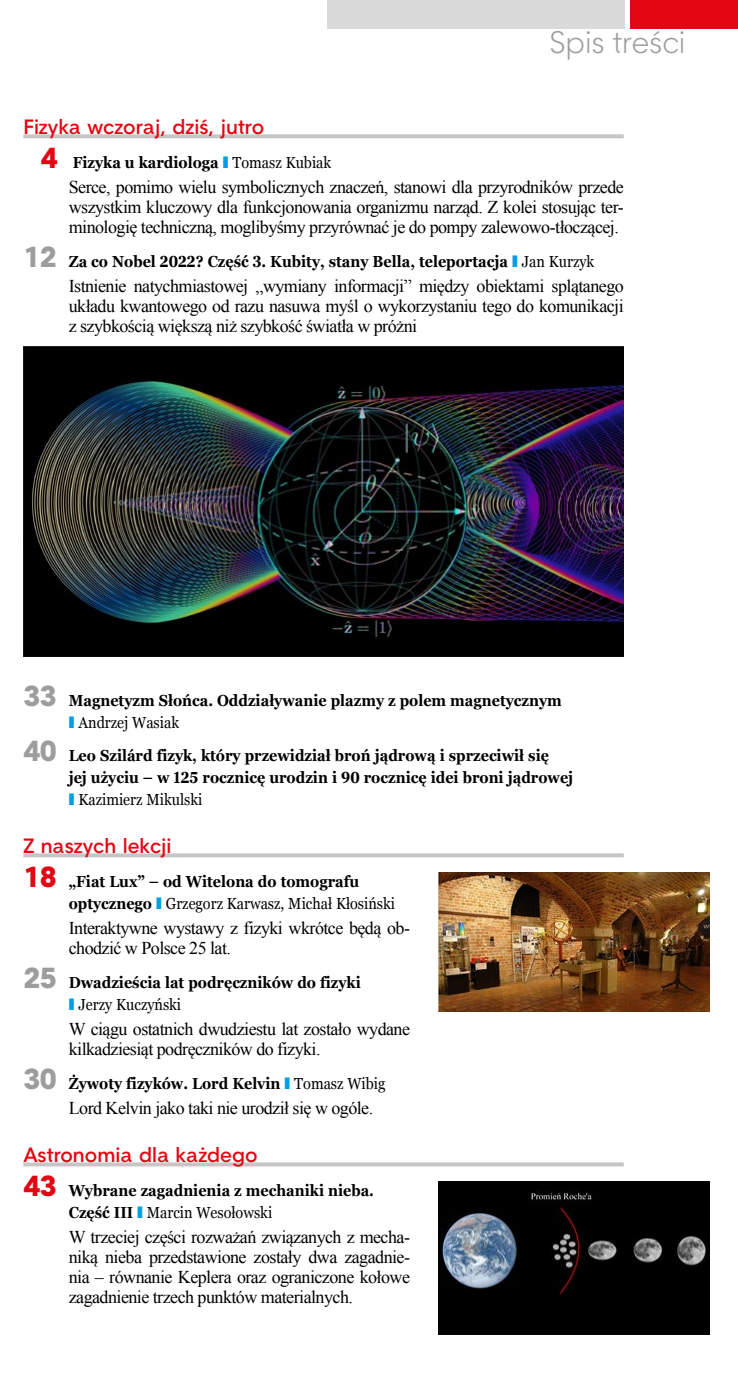
<style>
.page{position:relative;width:738px;height:1389px;background:#fff}
.page>*{position:absolute;margin:0;border:0;box-sizing:border-box;transform-origin:0 0}
.txt{font:30px "Straight EFN";color:#9d9d9c}
.TOC_dzial{font:700 20px "Straight EFN";color:#e30613}
.TOC_opis{font:18px/20px "Times New Roman";letter-spacing:-.03em;color:#000;text-align:justify}
.spis_tyt{font:700 16px/22px "Georgia";color:#000;scale:.9 1}
.spis_tyt-2{font:16px "Georgia";color:#000;scale:.9 1}
.s1{font-family:"Straight EFN Heavy";font-weight:400;font-size:28px;color:#e30613}
.s2{font-weight:400}
.s3{font-family:"Straight EFN Heavy";font-weight:400;font-size:28px;color:#9d9d9c}
</style>
<div class="page">
<svg style="left:23px;top:134px;width:600px;height:4px;background:#cacaca"></svg>
<svg style="left:23px;top:853px;width:600px;height:4px;background:#cbcbcb"></svg>
<svg style="left:23px;top:1162px;width:600px;height:4px;background:#ccc"></svg>
<img style="left:23px;top:346px;width:600px;height:310px">
<img style="left:438px;top:872px;width:271px;height:140px">
<img style="left:438px;top:1181px;width:271px;height:153px">
<div style="left:327px;top:0;width:297px;height:28px;background:#dadada"></div>
<div style="left:629px;top:0;width:108px;height:28px;background:#e30613"></div>
<p class="txt" style="left:549px;top:25px;width:137px">Spis treści</p>
<p class="TOC_dzial" style="left:23px;top:115px;width:242px">Fizyka wczoraj, dziś, jutro</p>
<p class="spis_tyt" style="left:41px;top:151px;width:324px"><span class="s1">4</span> Fizyka u kardiologa <span class="s2">Tomasz Kubiak</span></p>
<p class="TOC_opis" style="left:69px;top:177px;width:556px">Serce, pomimo wielu symbolicznych znaczeń, stanowi dla przyrodników przede wszystkim kluczowy dla funkcjonowania organizmu narząd. Z kolei stosując ter&shy;minologię techniczną, moglibyśmy przyrównać je do pompy zalewowo-tłoczącej.</p>
<p class="spis_tyt" style="left:23px;top:250px;width:635px"><span class="s3">12</span> Za co Nobel 2022? Część 3. Kubity, stany Bella, teleportacja <span class="s2">Jan Kurzyk</span></p>
<p class="TOC_opis" style="left:69px;top:276px;width:556px">Istnienie natychmiastowej „wymiany informacji” między obiektami splątanego układu kwantowego od razu nasuwa myśl o wykorzystaniu tego do komunikacji z szybkością większą niż szybkość światła w próżni</p>
<p class="spis_tyt" style="left:78px;top:690px;width:538px;text-indent:-55px"><span class="s3">33</span> Magnetyzm Słońca. Oddziaływanie plazmy z polem magnetycznym<br><span class="s2">Andrzej Wasiak</span></p>
<p class="spis_tyt" style="left:23px;top:745px;width:585px"><span class="s3">40</span> Leo Szilárd fizyk, który przewidział broń jądrową i sprzeciwił się</p>
<p class="spis_tyt" style="left:69px;top:767px;width:561px">jej użyciu – w 125 rocznicę urodzin i 90 rocznicę idei broni jądrowej</p>
<p class="spis_tyt-2" style="left:78px;top:790px;width:139px">Kazimierz Mikulski</p>
<p class="TOC_dzial" style="left:23px;top:834px;width:150px">Z naszych lekcji</p>
<p class="spis_tyt" style="left:69px;top:870px;width:364px;text-indent:-45px"><span class="s1">18</span> „Fiat Lux” – od Witelona do tomografu optycznego <span class="s2">Grzegorz Karwasz, Michał Kłosiński</span></p>
<p class="TOC_opis" style="left:69px;top:918px;width:342px">Interaktywne wystawy z fizyki wkrótce będą ob&shy;chodzić w Polsce 25 lat.</p>
<p class="spis_tyt" style="left:78px;top:971px;width:315px;text-indent:-55px"><span class="s3">25</span> Dwadzieścia lat podręczników do fizyki<br><span class="s2">Jerzy Kuczyński</span></p>
<p class="TOC_opis" style="left:69px;top:1019px;width:342px">W ciągu ostatnich dwudziestu lat zostało wydane kilkadziesiąt podręczników do fizyki.</p>
<p class="spis_tyt" style="left:23px;top:1072px;width:403px"><span class="s3">30</span> Żywoty fizyków. Lord Kelvin <span class="s2">Tomasz Wibig</span></p>
<p class="TOC_opis" style="left:69px;top:1098px;width:306px">Lord Kelvin jako taki nie urodził się w ogóle.</p>
<p class="TOC_dzial" style="left:23px;top:1143px;width:235px">Astronomia dla każdego</p>
<p class="spis_tyt" style="left:69px;top:1179px;width:340px;text-indent:-45px"><span class="s1">43</span> Wybrane zagadnienia z mechaniki nieba.<br>Część III <span class="s2">Marcin Wesołowski</span></p>
<p class="TOC_opis" style="left:69px;top:1227px;width:342px">W trzeciej części rozważań związanych z mecha&shy;niką nieba przedstawione zostały dwa zagadnie&shy;nia – równanie Keplera oraz ograniczone kołowe zagadnienie trzech punktów materialnych.</p>
</div>
